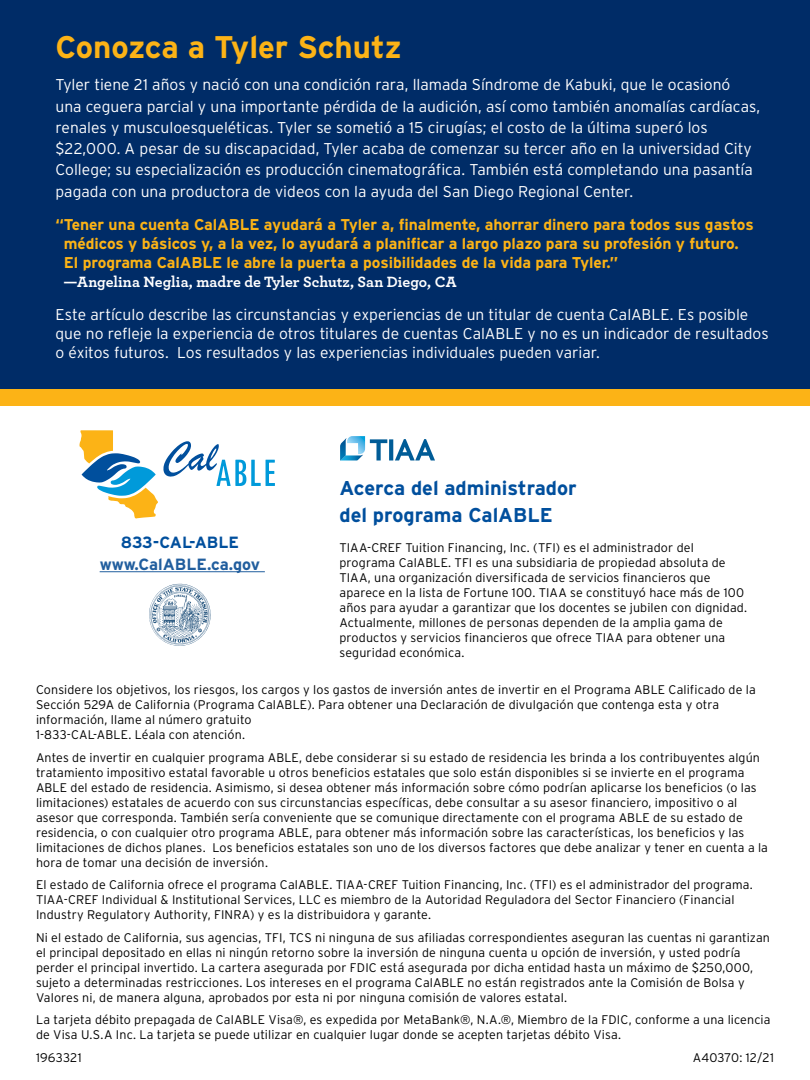
<style>
.page{position:relative;width:810px;height:1080px;background:#fff}
.page>*{position:absolute;margin:0;border:0;box-sizing:border-box;transform-origin:0 0}
.Headline_B__25{font:700 31.25px "Interstate";color:#fcb316}
.Subhead_18{font:700 20px/27px "Interstate";color:#004f9d}
.Copy__13_5{font:700 16.25px "Interstate";color:#215e9e}
.t1{font:700 16.25px "Interstate";color:#004f9d}
.Copy__13_18{font:300 15.62px/21.2px "Interstate";color:#fff}
.Pullquote{font:700 15.62px/18.8px "Interstate";letter-spacing:-.005em;color:#fcb316}
.Pullquote-2{font:300 15.62px/18.8px "Interstate";letter-spacing:-.005em;color:#fff}
.Disclosure_Copy{font:300 12.5px/15px "Interstate";letter-spacing:.01em;color:#000}
.Subhead_2__21_22{font:300 12.5px "Interstate";letter-spacing:.015em;color:#000}
.s1{font-family:"Archer";color:#fff}
</style>
<div class="page">
<div style="left:0;top:0;width:810px;height:388px;background:#002c67"></div>
<div style="left:0;top:389px;width:810px;height:17px;background:#fcb316"></div>
<svg style="left:79px;top:430px;width:196px;height:88px"></svg>
<hr style="left:100px;top:572px;width:165px;height:1px;background:#215e9e">
<svg style="left:149px;top:584px;width:62px;height:62px"></svg>
<svg style="left:340px;top:436px;width:95px;height:24px"></svg>
<h3 class="Headline_B__25" style="left:56px;top:29px;width:348px">Conozca a Tyler Schutz</h3>
<p class="Copy__13_18" style="left:56px;top:74px;width:706px">Tyler tiene 21 años y nació con una condición rara, llamada Síndrome de Kabuki, que le ocasionó una ceguera parcial y una importante pérdida de la audición, así como también anomalías cardíacas, renales y musculoesqueléticas. Tyler se sometió a 15 cirugías; el costo de la última superó los $22,000. A pesar de su discapacidad, Tyler acaba de comenzar su tercer año en la universidad City College; su especialización es producción cinematográfica. También está completando una pasantía pagada con una productora de videos con la ayuda del San Diego Regional Center.</p>
<p class="Pullquote" style="left:64px;top:215px;width:691px;text-indent:-8px">“Tener una cuenta CalABLE ayudará a Tyler a, finalmente, ahorrar dinero para todos sus gastos médicos y básicos y, a la vez, lo ayudará a planificar a largo plazo para su profesión y futuro.<br>El programa CalABLE le abre la puerta a posibilidades de la vida para Tyler.”<br><span class="s1">—Angelina Neglia, madre de Tyler Schutz, San Diego, CA</span></p>
<p class="Pullquote-2" style="left:55px;top:305px;width:715px">Este artículo describe las circunstancias y experiencias de un titular de cuenta CalABLE. Es posible que no refleje la experiencia de otros titulares de cuentas CalABLE y no es un indicador de resultados o éxitos futuros. Los resultados y las experiencias individuales pueden variar.</p>
<h4 class="Subhead_18" style="left:339px;top:474px;width:239px">Acerca del administrador del programa CalABLE</h4>
<p class="Disclosure_Copy" style="left:339px;top:540px;width:409px">TIAA-CREF Tuition Financing, Inc. (TFI) es el administrador del programa CalABLE. TFI es una subsidiaria de propiedad absoluta de TIAA, una organización diversificada de servicios financieros que aparece en la lista de Fortune 100. TIAA se constituyó hace más de 100 años para ayudar a garantizar que los docentes se jubilen con dignidad.<br>Actualmente, millones de personas dependen de la amplia gama de productos y servicios financieros que ofrece TIAA para obtener una seguridad económica.</p>
<p class="Disclosure_Copy" style="left:36px;top:682px;width:721px">Considere los objetivos, los riesgos, los cargos y los gastos de inversión antes de invertir en el Programa ABLE Calificado de la Sección 529A de California (Programa CalABLE). Para obtener una Declaración de divulgación que contenga esta y otra información, llame al número gratuito<br>1-833-CAL-ABLE. Léala con atención.</p>
<p class="Disclosure_Copy" style="left:36px;top:750px;width:734px">Antes de invertir en cualquier programa ABLE, debe considerar si su estado de residencia les brinda a los contribuyentes algún tratamiento impositivo estatal favorable u otros beneficios estatales que solo están disponibles si se invierte en el programa ABLE del estado de residencia. Asimismo, si desea obtener más información sobre cómo podrían aplicarse los beneficios (o las limitaciones) estatales de acuerdo con sus circunstancias específicas, debe consultar a su asesor financiero, impositivo o al asesor que corresponda. También sería conveniente que se comunique directamente con el programa ABLE de su estado de residencia, o con cualquier otro programa ABLE, para obtener más información sobre las características, los beneficios y las limitaciones de dichos planes. Los beneficios estatales son uno de los diversos factores que debe analizar y tener en cuenta a la hora de tomar una decisión de inversión.</p>
<p class="Disclosure_Copy" style="left:36px;top:877px;width:718px">El estado de California ofrece el programa CalABLE. TIAA-CREF Tuition Financing, Inc. (TFI) es el administrador del programa.<br>TIAA-CREF Individual &amp; Institutional Services, LLC es miembro de la Autoridad Reguladora del Sector Financiero (Financial<br>Industry Regulatory Authority, FINRA) y es la distribuidora y garante.</p>
<p class="Disclosure_Copy" style="left:36px;top:930px;width:736px">Ni el estado de California, sus agencias, TFI, TCS ni ninguna de sus afiliadas correspondientes aseguran las cuentas ni garantizan el principal depositado en ellas ni ningún retorno sobre la inversión de ninguna cuenta u opción de inversión, y usted podría perder el principal invertido. La cartera asegurada por FDIC está asegurada por dicha entidad hasta un máximo de $250,000, sujeto a determinadas restricciones. Los intereses en el programa CalABLE no están registrados ante la Comisión de Bolsa y Valores ni, de manera alguna, aprobados por esta ni por ninguna comisión de valores estatal.</p>
<p class="Disclosure_Copy" style="left:36px;top:1012px;width:736px">La tarjeta débito prepagada de CalABLE Visa®, es expedida por MetaBank®, N.A.®, Miembro de la FDIC, conforme a una licencia de Visa U.S.A Inc. La tarjeta se puede utilizar en cualquier lugar donde se acepten tarjetas débito Visa.</p>
<p class="Subhead_2__21_22" style="left:36px;top:1050px;width:47px">1963321</p>
<p class="Disclosure_Copy" style="left:693px;top:1050px;width:83px">A40370: 12/21</p>
<p class="t1" style="left:121px;top:534px;width:120px">833-CAL-ABLE</p>
<p class="Copy__13_5" style="left:100px;top:555px;width:162px">www.CalABLE.ca.gov</p>
</div>
